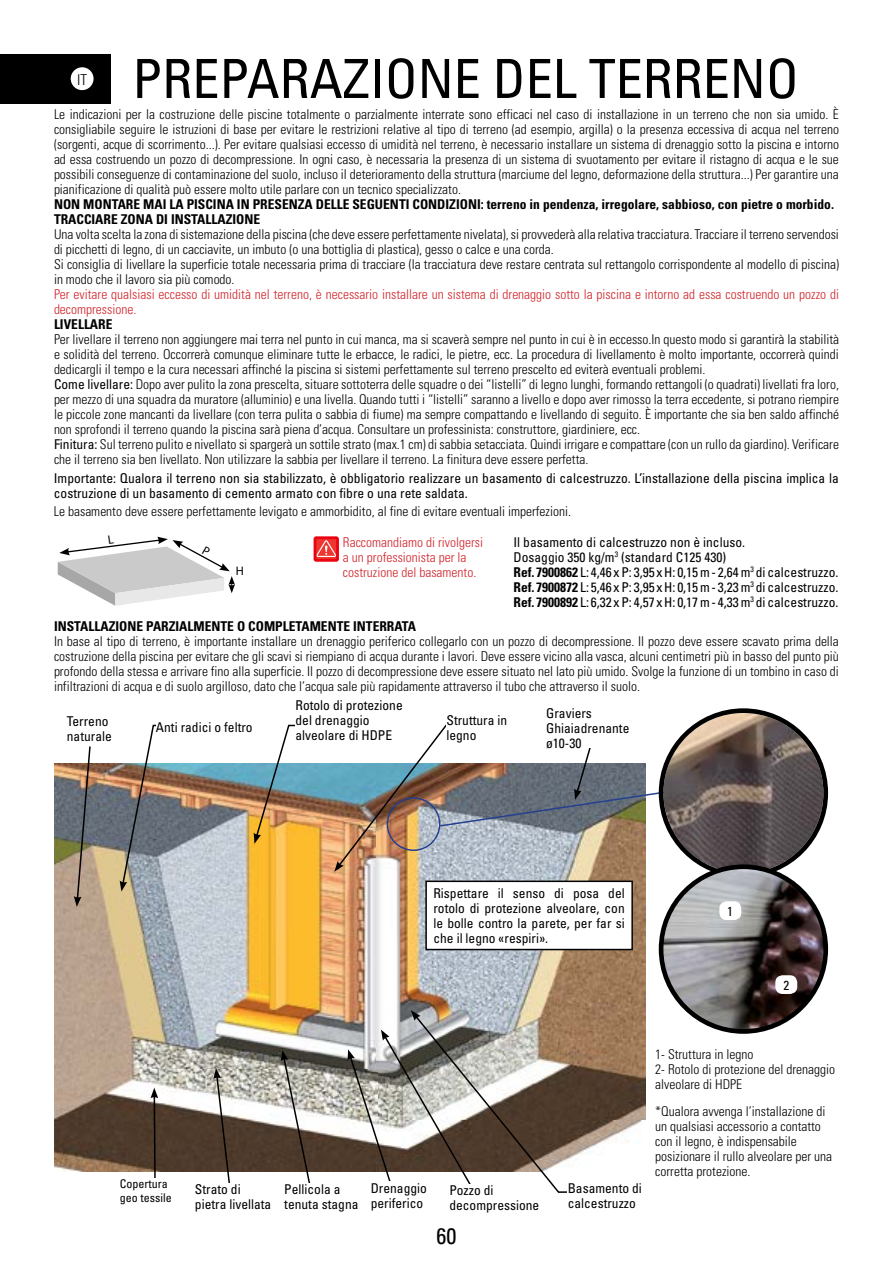
<style>
.page{position:relative;width:893px;height:1263px;background:#fff}
.page>*{position:absolute;margin:0;border:0;box-sizing:border-box;transform-origin:0 0}
.t1{font:condensed 54px "Univers";color:#000}
.t2{font:condensed 22.5px "Univers";color:#000}
.t3{font:300 condensed 15px "Univers";color:#000}
.t4{font:300 condensed 13.5px/15px "Univers";color:#000}
.t5{font:condensed 13.5px/15px "Univers";color:#000}
.t6{font:300 condensed 13.5px/15px "Univers";color:#d2232a}
.t7{font:700 condensed 13.5px/15px "Univers";color:#000}
.t8{font:condensed 13.2px "Univers";color:#000}
.t9{font:12.45px "Myriad Pro";color:#000}
.t10{font:condensed 12px/13.5px "Univers";color:#000}
.s1{font-weight:400}
.s2{font-weight:700}
</style>
<div class="page">
<div style="left:0;top:54px;width:110px;height:49px;background:#000"></div>
<div style="left:71px;top:67px;width:23px;height:23px;background:#fff;border-radius:50%"></div>
<div style="left:313px;top:535px;width:27px;height:28px;border:3px solid #fff;border-radius:2px"></div>
<div style="left:315px;top:538px;width:22px;height:22px;background:#ee3530"></div>
<svg style="left:318px;top:540px;width:17px;height:17px"></svg>
<div style="left:314px;top:536px;width:25px;height:26px;border:3px solid #eb0312"></div>
<img style="left:55px;top:763px;width:591px;height:408px">
<img style="left:120px;top:724px;width:53px;height:167px">
<img style="left:254px;top:724px;width:56px;height:120px">
<svg style="left:151px;top:1088px;width:7px;height:90px"></svg>
<svg style="left:213px;top:1068px;width:29px;height:115px"></svg>
<svg style="left:281px;top:1050px;width:34px;height:133px"></svg>
<svg style="left:74px;top:746px;width:18px;height:161px;background:#90857b"></svg>
<svg style="left:348px;top:1010px;width:298px;height:183px"></svg>
<div style="left:156px;top:720px;width:111px;height:14px;background:#fff"></div>
<div style="left:295px;top:699px;width:114px;height:56px;background:#fff"></div>
<div style="left:568px;top:1182px;width:89px;height:27px;background:#fff"></div>
<div style="left:449px;top:1184px;width:92px;height:27px;background:#fff"></div>
<div style="left:371px;top:1182px;width:56px;height:27px;background:#fff"></div>
<div style="left:284px;top:1183px;width:78px;height:26px;background:#fff"></div>
<div style="left:426px;top:881px;width:206px;height:68px;background:#fff"></div>
<div style="left:425px;top:880px;width:208px;height:70px;border:2px solid #000"></div>
<img style="left:334px;top:708px;width:494px;height:170px">
<img style="left:701px;top:861px;width:85px;height:12px">
<img style="left:661px;top:867px;width:165px;height:164px;border-radius:82px">
<div style="left:659px;top:864px;width:169px;height:170px;border:5px solid #000;border-radius:50%"></div>
<div style="left:719px;top:901px;width:22px;height:19px;background:#fff;border-radius:7px"></div>
<div style="left:775px;top:975px;width:22px;height:19px;background:#fff;border-radius:7px"></div>
<svg style="left:58px;top:536px;width:177px;height:70px"></svg>
<h1 class="t1" style="left:132px;top:45px;width:668px">PREPARAZIONE DEL TERRENO</h1>
<p class="t4" style="left:54px;top:106px;width:787px;text-align:justify">Le indicazioni per la costruzione delle piscine totalmente o parzialmente interrate sono efficaci nel caso di installazione in un terreno che non sia umido. È consigliabile seguire le istruzioni di base per evitare le restrizioni relative al tipo di terreno (ad esempio, argilla) o la presenza eccessiva di acqua nel terreno (sorgenti, acque di scorrimento...). Per evitare qualsiasi eccesso di umidità nel terreno, è necessario installare un sistema di drenaggio sotto la piscina e intorno ad essa costruendo un pozzo di decompressione. In ogni caso, è necessaria la presenza di un sistema di svuotamento per evitare il ristagno di acqua e le sue possibili conseguenze di contaminazione del suolo, incluso il deterioramento della struttura (marciume del legno, deformazione della struttura...) Per garantire una pianificazione di qualità può essere molto utile parlare con un tecnico specializzato.</p>
<p class="t7" style="left:54px;top:196px;width:781px">NON MONTARE MAI LA PISCINA IN PRESENZA DELLE SEGUENTI CONDIZIONI: terreno in pendenza, irregolare, sabbioso, con pietre o morbido.<br>TRACCIARE ZONA DI INSTALLAZIONE</p>
<p class="t4" style="left:54px;top:226px;width:787px">Una volta scelta la zona di sistemazione della piscina (che deve essere perfettamente nivelata), si provvederà alla relativa tracciatura. Tracciare il terreno servendosi di picchetti di legno, di un cacciavite, un imbuto (o una bottiglia di plastica), gesso o calce e una corda.<br>Si consiglia di livellare la superficie totale necessaria prima di tracciare (la tracciatura deve restare centrata sul rettangolo corrispondente al modello di piscina) in modo che il lavoro sia più comodo.</p>
<p class="t6" style="left:54px;top:286px;width:786px">Per evitare qualsiasi eccesso di umidità nel terreno, è necessario installare un sistema di drenaggio sotto la piscina e intorno ad essa costruendo un pozzo di decompressione.</p>
<p class="t7" style="left:54px;top:316px;width:60px">LIVELLARE</p>
<p class="t4" style="left:54px;top:331px;width:787px">Per livellare il terreno non aggiungere mai terra nel punto in cui manca, ma si scaverà sempre nel punto in cui è in eccesso.In questo modo si garantirà la stabilità e solidità del terreno. Occorrerà comunque eliminare tutte le erbacce, le radici, le pietre, ecc. La procedura di livellamento è molto importante, occorrerà quindi dedicargli il tempo e la cura necessari affinché la piscina si sistemi perfettamente sul terreno prescelto ed eviterà eventuali problemi.<br><span class="s1">Come livellare:</span> Dopo aver pulito la zona prescelta, situare sottoterra delle squadre o dei “listelli” di legno lunghi, formando rettangoli (o quadrati) livellati fra loro, per mezzo di una squadra da muratore (alluminio) e una livella. Quando tutti i “listelli” saranno a livello e dopo aver rimosso la terra eccedente, si potrano riempire le piccole zone mancanti da livellare (con terra pulita o sabbia di fiume) ma sempre compattando e livellando di seguito. È importante che sia ben saldo affinché non sprofondi il terreno quando la piscina sarà piena d’acqua. Consultare un professinista: construttore, giardiniere, ecc.<br><span class="s1">Finitura:</span> Sul terreno pulito e nivellato si spargerà un sottile strato (max.1 cm) di sabbia setacciata. Quindi irrigare e compattare (con un rullo da giardino). Verificare che il terreno sia ben livellato. Non utilizzare la sabbia per livellare il terreno. La finitura deve essere perfetta.</p>
<p class="t3" style="left:77px;top:70px;width:11px">IT</p>
<p class="t5" style="left:54px;top:470px;width:786px">Importante: Qualora il terreno non sia stabilizzato, è obbligatorio realizzare un basamento di calcestruzzo. L’installazione della piscina implica la costruzione di un basamento di cemento armato con fibre o una rete saldata.</p>
<p class="t4" style="left:54px;top:504px;width:519px">Le basamento deve essere perfettamente levigato e ammorbidito, al fine di evitare eventuali imperfezioni.</p>
<p class="t9" style="left:236px;top:563px;width:10px">H</p>
<p class="t6" style="left:343px;top:535px;width:142px">Raccomandiamo di rivolgersi a un professionista per la costruzione del basamento.</p>
<p class="t5" style="left:513px;top:534px;width:327px">Il basamento di calcestruzzo non è incluso.<br>Dosaggio 350 kg/m<sup>3</sup> (standard C125 430)<br><span class="s2">Ref. 7900862</span> L: 4,46 x P: 3,95 x H: 0,15 m - 2,64 m<sup>3</sup> di calcestruzzo.<br><span class="s2">Ref. 7900872</span> L: 5,46 x P: 3,95 x H: 0,15 m - 3,23 m<sup>3</sup> di calcestruzzo.<br><span class="s2">Ref. 7900892</span> L: 6,32 x P: 4,57 x H: 0,17 m - 4,33 m<sup>3</sup> di calcestruzzo.</p>
<p class="t7" style="left:54px;top:618px;width:364px">INSTALLAZIONE PARZIALMENTE O COMPLETAMENTE INTERRATA</p>
<p class="t4" style="left:54px;top:633px;width:786px;text-align:justify">In base al tipo di terreno, è importante installare un drenaggio periferico collegarlo con un pozzo di decompressione. Il pozzo deve essere scavato prima della costruzione della piscina per evitare che gli scavi si riempiano di acqua durante i lavori. Deve essere vicino alla vasca, alcuni centimetri più in basso del punto più profondo della stessa e arrivare fino alla superficie. Il pozzo di decompressione deve essere situato nel lato più umido. Svolge la funzione di un tombino in caso di infiltrazioni di acqua e di suolo argilloso, dato che l’acqua sale più rapidamente attraverso il tubo che attraverso il suolo.</p>
<p class="t5" style="left:67px;top:713px;width:46px">Terreno naturale</p>
<p class="t5" style="left:156px;top:719px;width:98px">Anti radici o feltro</p>
<p class="t5" style="left:295px;top:697px;width:109px">Rotolo di protezione del drenaggio alveolare di HDPE</p>
<p class="t5" style="left:546px;top:705px;width:85px">Graviers<br>Ghiaiadrenante ø10-30</p>
<p class="t5" style="left:446px;top:712px;width:62px">Struttura in legno</p>
<p class="t10" style="left:120px;top:1177px;width:53px">Copertura geo tessile</p>
<p class="t5" style="left:433px;top:885px;width:193px;text-align:justify">Rispettare il senso di posa del rotolo di protezione alveolare, con le bolle contro la parete, per far si che il legno «respiri».</p>
<p class="t8" style="left:727px;top:903px;width:7px">1</p>
<p class="t8" style="left:783px;top:977px;width:7px">2</p>
<p class="t5" style="left:195px;top:1181px;width:78px">Strato di pietra livellata</p>
<p class="t5" style="left:284px;top:1181px;width:76px">Pellicola a tenuta stagna</p>
<p class="t5" style="left:371px;top:1180px;width:58px">Drenaggio periferico</p>
<p class="t5" style="left:449px;top:1182px;width:91px">Pozzo di decompressione</p>
<h2 class="t2" style="left:436px;top:1221px;width:21px">60</h2>
<p class="t5" style="left:568px;top:1180px;width:76px">Basamento di calcestruzzo</p>
<p class="t4" style="left:655px;top:1047px;width:181px">1- Struttura in legno<br>2- Rotolo di protezione del drenaggio alveolare di HDPE</p>
<p class="t4" style="left:655px;top:1103px;width:178px">*Qualora avvenga l’installazione di un qualsiasi accessorio a contatto con il legno, è indispensabile posizionare il rullo alveolare per una corretta protezione.</p>
</div>
